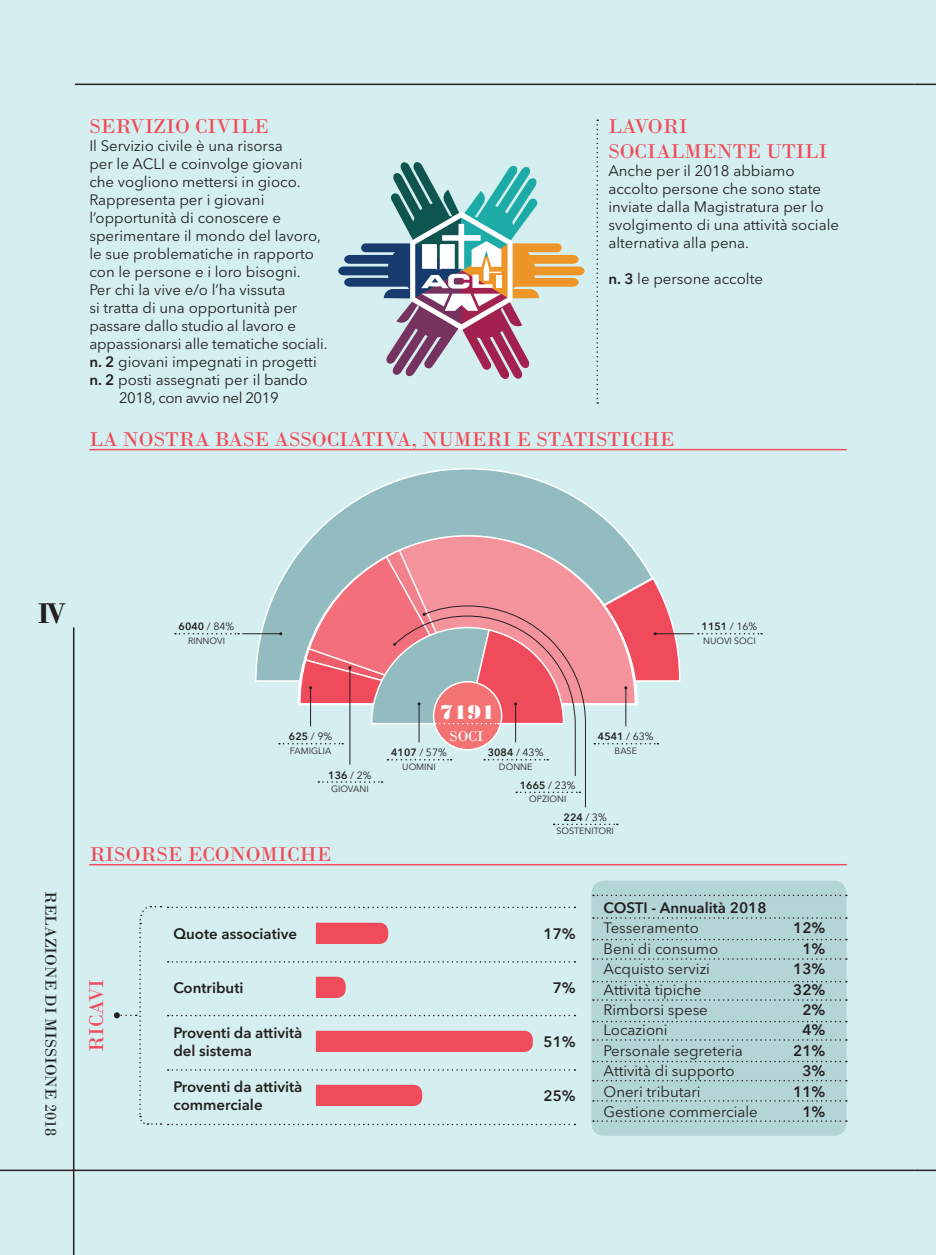
<style>
.page{position:relative;width:936px;height:1255px;background:#fff}
.page>*{position:absolute;margin:0;border:0;box-sizing:border-box;transform-origin:0 0}
.t1{font:700 30px "Bodoni";color:#231f20}
.t2{font:21px/25.2px "Bodoni";color:#ef4b5a}
.t3{font:21px "Bodoni MT Black";color:#fff}
.t4{font:16.5px "Bodoni";color:#231f20}
.t5{font:15px/18px "Avenir Next LT Pro";color:#231f20}
.t6{font:600 15px/18px "Avenir Next LT Pro";color:#231f20}
.t7{font:15px "Avenir Next LT Pro";letter-spacing:-.03em;color:#231f20}
.t8{font:15px "Bodoni";color:#fff}
.t9{font:600 10.5px "Avenir Next LT Pro";color:#231f20}
.t10{font:9px "Avenir Next LT Pro";color:#231f20}
.s1{font-weight:600}
.s2{font-weight:400}
</style>
<div class="page">
<div style="left:0;top:0;width:935px;height:1254px;background:#d5eff0"></div>
<svg style="left:914px;top:1169px;width:21px;height:1px"></svg>
<svg style="left:914px;top:84px;width:21px;height:1px"></svg>
<hr style="left:73px;top:627px;width:1px;height:627px;background:#231f20">
<hr style="left:0;top:1169px;width:914px;height:1px;background:#231f20">
<hr style="left:75px;top:84px;width:839px;height:1px;background:#231f20">
<svg style="left:596px;top:119px;width:2px;height:285px"></svg>
<svg style="left:338px;top:162px;width:246px;height:217px"></svg>
<hr style="left:89px;top:449px;width:757px;height:1px;background:#ef4b5a">
<svg style="left:254px;top:468px;width:342px;height:214px"></svg>
<hr style="left:242px;top:633px;width:39px;height:1px;background:#231f20">
<svg style="left:175px;top:633px;width:64px;height:1px"></svg>
<hr style="left:655px;top:633px;width:38px;height:1px;background:#231f20">
<svg style="left:697px;top:633px;width:65px;height:1px"></svg>
<svg style="left:553px;top:823px;width:64px;height:2px"></svg>
<svg style="left:279px;top:511px;width:402px;height:297px"></svg>
<svg style="left:168px;top:961px;width:407px;height:1px"></svg>
<svg style="left:168px;top:1014px;width:407px;height:2px"></svg>
<svg style="left:168px;top:1069px;width:407px;height:1px"></svg>
<div style="left:316px;top:922px;width:72px;height:21px;background:#ef4b5a"></div>
<svg style="left:316px;top:976px;width:29px;height:21px"></svg>
<div style="left:316px;top:1084px;width:106px;height:21px;background:#ef4b5a"></div>
<svg style="left:168px;top:1123px;width:407px;height:2px"></svg>
<svg style="left:168px;top:906px;width:407px;height:2px"></svg>
<svg style="left:114px;top:905px;width:47px;height:220px"></svg>
<div style="left:316px;top:1030px;width:217px;height:21px;background:#ef4b5a"></div>
<hr style="left:89px;top:864px;width:757px;height:1px;background:#ef4b5a">
<div style="left:591px;top:880px;width:255px;height:255px;background:#b4d5d8;border-radius:13px"></div>
<svg style="left:593px;top:894px;width:253px;height:2px"></svg>
<svg style="left:593px;top:917px;width:253px;height:1px"></svg>
<svg style="left:593px;top:938px;width:253px;height:2px"></svg>
<svg style="left:593px;top:958px;width:253px;height:1px"></svg>
<svg style="left:593px;top:980px;width:253px;height:2px"></svg>
<svg style="left:593px;top:999px;width:253px;height:1px"></svg>
<svg style="left:593px;top:1020px;width:253px;height:2px"></svg>
<svg style="left:593px;top:1039px;width:253px;height:1px"></svg>
<svg style="left:593px;top:1060px;width:253px;height:2px"></svg>
<svg style="left:593px;top:1079px;width:253px;height:2px"></svg>
<svg style="left:593px;top:1100px;width:253px;height:1px"></svg>
<svg style="left:593px;top:1120px;width:253px;height:1px"></svg>
<h2 class="t2" style="left:89px;top:114px;width:25px">SERVIZIO</h2>
<h2 class="t2" style="left:195px;top:114px;width:26px">CIVILE</h2>
<p class="t5" style="left:89px;top:137px;width:195px">Il Servizio civile è una risorsa</p>
<p class="t5" style="left:89px;top:155px;width:215px">per le ACLI e coinvolge giovani</p>
<p class="t5" style="left:89px;top:173px;width:213px">che vogliono mettersi in gioco.</p>
<p class="t5" style="left:89px;top:191px;width:176px">Rappresenta per i giovani</p>
<p class="t5" style="left:89px;top:209px;width:193px">l’opportunità di conoscere e</p>
<p class="t5" style="left:89px;top:227px;width:233px">sperimentare il mondo del lavoro,</p>
<p class="t5" style="left:89px;top:245px;width:226px">le sue problematiche in rapporto</p>
<p class="t5" style="left:89px;top:263px;width:213px">con le persone e i loro bisogni.</p>
<p class="t5" style="left:89px;top:281px;width:197px">Per chi la vive e/o l’ha vissuta</p>
<p class="t5" style="left:89px;top:299px;width:209px">si tratta di una opportunità per</p>
<p class="t5" style="left:89px;top:317px;width:208px">passare dallo studio al lavoro e</p>
<p class="t5" style="left:89px;top:335px;width:240px">appassionarsi alle tematiche sociali.</p>
<p class="t5" style="left:89px;top:353px;width:229px"><span class="s1">n. 2</span> giovani impegnati in progetti</p>
<p class="t5" style="left:89px;top:371px;width:220px"><span class="s1">n. 2</span> posti assegnati per il bando</p>
<p class="t7" style="left:119px;top:389px;width:161px">2018, con avvio nel 2019</p>
<h2 class="t2" style="left:608px;top:114px;width:28px">LAVORI<br>SOCIALMEN</h2>
<h2 class="t2" style="left:732px;top:139px;width:74px">TE UTILI</h2>
<p class="t5" style="left:608px;top:162px;width:232px">Anche per il 2018 abbiamo accolto persone che sono state inviate dalla Magistratura per lo svolgimento di una attività sociale alternativa alla pena.</p>
<p class="t5" style="left:608px;top:270px;width:156px"><span class="s1">n. 3</span> le persone accolte</p>
<h2 class="t2" style="left:89px;top:427px;width:586px">LA NOSTRA BASE ASSOCIATIVA, NUMERI E STATISTICHE</h2>
<h1 class="t1" style="left:38px;top:595px;width:29px">IV</h1>
<p class="t9" style="left:179px;top:620px;width:57px">6040 <span class="s2">/ 84%</span></p>
<p class="t10" style="left:188px;top:635px;width:38px">RINNOVI</p>
<p class="t9" style="left:701px;top:620px;width:57px">1151 <span class="s2">/ 16%</span></p>
<p class="t10" style="left:703px;top:635px;width:54px">NUOVI SOCI</p>
<p class="t4" style="left:61px;top:891px;width:246px;rotate:90deg">RELAZIONE DI MISSIONE 2018</p>
<h2 class="t3" style="left:440px;top:699px;width:57px">7191</h2>
<p class="t8" style="left:449px;top:727px;width:10px">SOCI</p>
<p class="t9" style="left:487px;top:746px;width:57px">3084 <span class="s2">/ 43%</span></p>
<p class="t10" style="left:499px;top:761px;width:35px">DONNE</p>
<p class="t9" style="left:289px;top:730px;width:45px">625 <span class="s2">/ 9%</span></p>
<p class="t10" style="left:290px;top:745px;width:43px">FAM IGLIA</p>
<p class="t9" style="left:598px;top:730px;width:57px">4541 <span class="s2">/ 63%</span></p>
<p class="t10" style="left:614px;top:745px;width:24px">BASE</p>
<p class="t9" style="left:391px;top:746px;width:57px">4107 <span class="s2">/ 57%</span></p>
<p class="t10" style="left:402px;top:761px;width:35px">UOMINI</p>
<p class="t9" style="left:328px;top:768px;width:45px">136 <span class="s2">/ 2%</span></p>
<p class="t10" style="left:331px;top:783px;width:39px">GIOVANI</p>
<p class="t9" style="left:520px;top:778px;width:57px">1665 <span class="s2">/ 23%</span></p>
<p class="t10" style="left:529px;top:793px;width:39px">OPZIONI</p>
<p class="t9" style="left:563px;top:810px;width:45px">224 <span class="s2">/ 3%</span></p>
<p class="t10" style="left:556px;top:825px;width:59px">SOSTENITORI</p>
<h2 class="t2" style="left:89px;top:841px;width:244px">RISORSE ECONOMICHE</h2>
<h2 class="t2" style="left:84px;top:1051px;width:73px;rotate:-90deg">RICAVI</h2>
<p class="t6" style="left:173px;top:924px;width:125px">Quote associative</p>
<p class="t6" style="left:173px;top:978px;width:72px">Contributi</p>
<p class="t6" style="left:173px;top:1023px;width:131px">Proventi da attività</p>
<p class="t6" style="left:173px;top:1041px;width:80px">del sistema</p>
<p class="t6" style="left:173px;top:1077px;width:131px">Proventi da attività commerciale</p>
<p class="t6" style="left:543px;top:924px;width:34px">17%</p>
<p class="t6" style="left:552px;top:978px;width:25px">7%</p>
<p class="t6" style="left:543px;top:1032px;width:34px">51%</p>
<p class="t6" style="left:543px;top:1086px;width:34px">25%</p>
<p class="t6" style="left:603px;top:898px;width:164px">COSTI - Annualità 2018</p>
<p class="t5" style="left:603px;top:919px;width:97px">Tesseramento</p>
<p class="t6" style="left:793px;top:918px;width:34px">12%</p>
<p class="t5" style="left:603px;top:939px;width:116px">Beni di consumo</p>
<p class="t6" style="left:802px;top:939px;width:25px">1%</p>
<p class="t5" style="left:603px;top:959px;width:108px">Acquisto servizi</p>
<p class="t6" style="left:793px;top:959px;width:34px">13%</p>
<p class="t5" style="left:603px;top:980px;width:99px">Attività tipiche</p>
<p class="t6" style="left:793px;top:980px;width:34px">32%</p>
<p class="t5" style="left:603px;top:1000px;width:106px">Rimborsi spese</p>
<p class="t6" style="left:802px;top:1000px;width:25px">2%</p>
<p class="t5" style="left:603px;top:1021px;width:66px">Locazioni</p>
<p class="t6" style="left:802px;top:1021px;width:25px">4%</p>
<p class="t5" style="left:603px;top:1041px;width:141px">Personale segreteria</p>
<p class="t6" style="left:793px;top:1041px;width:34px">21%</p>
<p class="t5" style="left:603px;top:1061px;width:132px">Attività di supporto</p>
<p class="t6" style="left:802px;top:1061px;width:25px">3%</p>
<p class="t5" style="left:603px;top:1082px;width:99px">Oneri tributari</p>
<p class="t6" style="left:793px;top:1082px;width:34px">11%</p>
<p class="t5" style="left:603px;top:1102px;width:156px">Gestione commerciale</p>
<p class="t6" style="left:802px;top:1102px;width:25px">1%</p>
</div>
